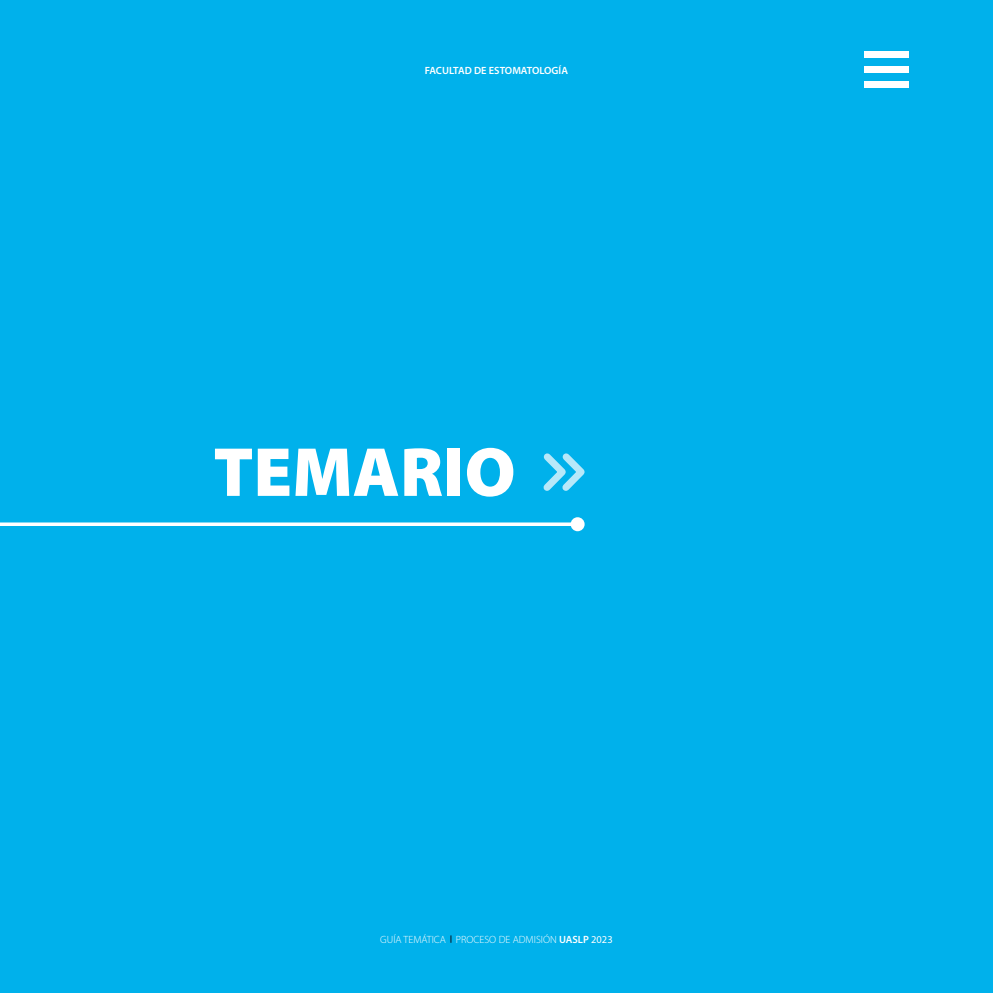
<style>
.page{position:relative;width:993px;height:993px;background:#fff}
.page>*{position:absolute;margin:0;border:0;box-sizing:border-box;transform-origin:0 0}
.t1{font:900 70px "Myriad Pro";color:#fff}
.t2{font:300 10.5px "Myriad Pro";color:#fff}
.t3{font:600 10.5px "Myriad Pro";color:#fff}
.s1{font-weight:600}
.s2{font-weight:400}
</style>
<div class="page">
<div style="left:0;top:0;width:992px;height:992px;background:#00b1eb"></div>
<svg style="left:0;top:522px;width:570px;height:4px;background:#dff5fc"></svg>
<div style="left:570px;top:517px;width:14px;height:14px;background:#fff;border-radius:50%"></div>
<div style="left:863px;top:51px;width:45px;height:6px;background:#fff"></div>
<div style="left:863px;top:66px;width:45px;height:7px;background:#fff"></div>
<div style="left:863px;top:82px;width:45px;height:6px;background:#fff"></div>
<svg style="left:543px;top:453px;width:42px;height:38px"></svg>
<p class="t3" style="left:425px;top:63px;width:145px">FACULTAD DE ESTOMATOLOGÍA</p>
<h1 class="t1" style="left:213px;top:425px;width:303px">TEMARIO</h1>
<p class="t2" style="left:380px;top:932px;width:234px">GUÍA TEMÁTICA PROCESO DE ADMISIÓN <span class="s1">UASLP</span> <span class="s2">2023</span></p>
</div>
